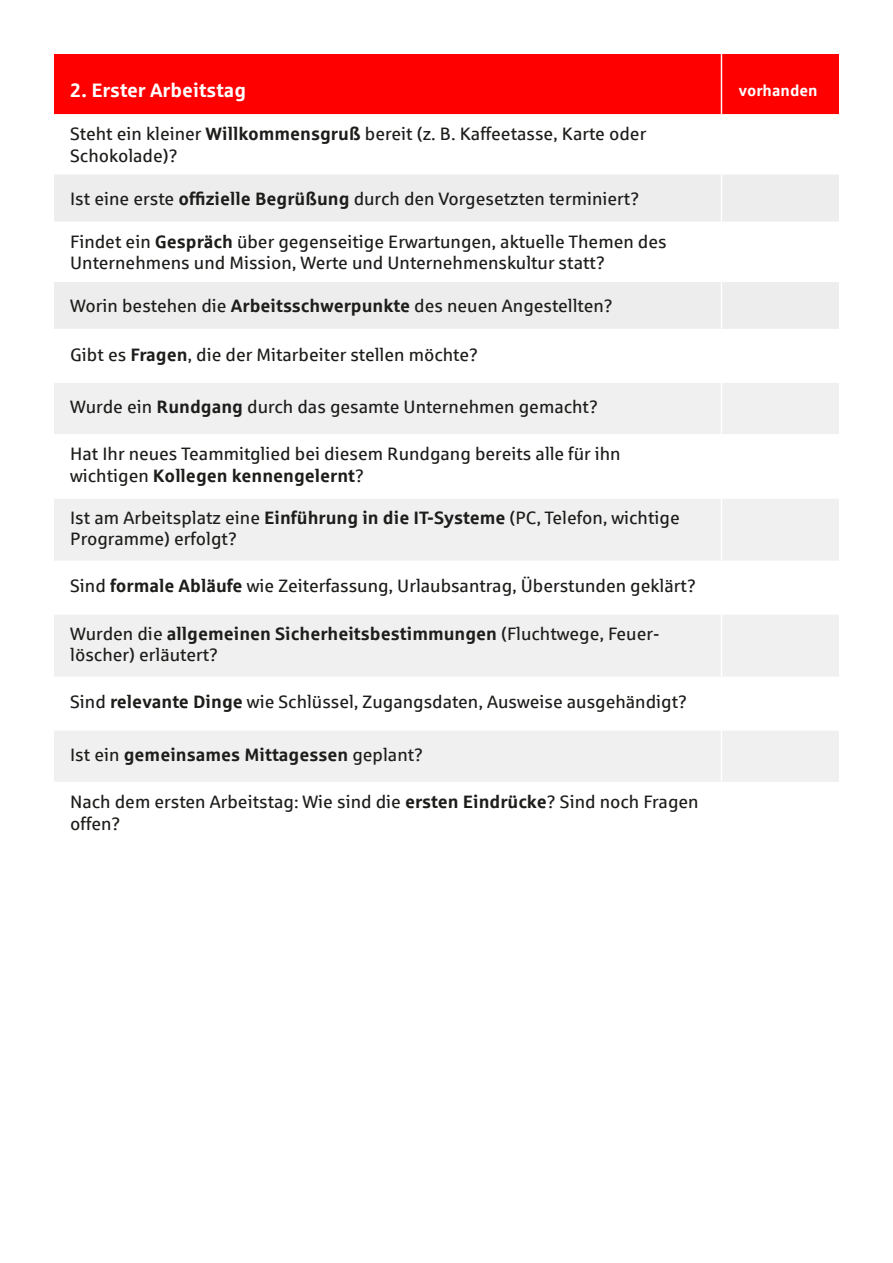
<style>
.page{position:relative;width:893px;height:1263px;background:#fff}
.page>*{position:absolute;margin:0;border:0;box-sizing:border-box;transform-origin:0 0}
.t1{font:700 19.5px "Sparkasse Rg";color:#fff}
.t2{font:18px/21.6px "Sparkasse Rg";color:#1d1d1b}
.t3{font:700 18px "Sparkasse Rg";color:#1d1d1b}
.t4{font:700 15.75px "Sparkasse Rg";color:#fff}
.s1{font-weight:700}
.s2{font-weight:400}
</style>
<div class="page">
<div style="left:54px;top:54px;width:785px;height:60px;background:#f00"></div>
<svg style="left:54px;top:175px;width:785px;height:154px;fill:#ededed"></svg>
<svg style="left:54px;top:383px;width:785px;height:399px;fill:#f0f0f0"></svg>
<hr style="left:721px;top:54px;width:1px;height:60px;background:#fff">
<hr style="left:721px;top:175px;width:1px;height:46px;background:#fff">
<hr style="left:54px;top:221px;width:667px;height:2px;background:#fff">
<hr style="left:721px;top:221px;width:118px;height:2px;background:#fff">
<hr style="left:721px;top:223px;width:1px;height:58px;background:#fff">
<hr style="left:54px;top:280px;width:667px;height:2px;background:#fff">
<hr style="left:721px;top:280px;width:118px;height:2px;background:#fff">
<hr style="left:721px;top:282px;width:1px;height:47px;background:#fff">
<hr style="left:721px;top:383px;width:1px;height:51px;background:#fff">
<hr style="left:54px;top:434px;width:667px;height:1px;background:#fff">
<hr style="left:721px;top:434px;width:118px;height:1px;background:#fff">
<hr style="left:721px;top:435px;width:1px;height:62px;background:#fff">
<hr style="left:54px;top:497px;width:667px;height:2px;background:#fff">
<hr style="left:721px;top:497px;width:118px;height:2px;background:#fff">
<hr style="left:721px;top:499px;width:1px;height:62px;background:#fff">
<hr style="left:54px;top:561px;width:667px;height:1px;background:#fff">
<hr style="left:721px;top:561px;width:118px;height:1px;background:#fff">
<hr style="left:721px;top:562px;width:1px;height:51px;background:#fff">
<hr style="left:54px;top:613px;width:667px;height:2px;background:#fff">
<hr style="left:721px;top:613px;width:118px;height:2px;background:#fff">
<hr style="left:721px;top:615px;width:1px;height:62px;background:#fff">
<hr style="left:54px;top:677px;width:667px;height:1px;background:#fff">
<hr style="left:721px;top:677px;width:118px;height:1px;background:#fff">
<hr style="left:721px;top:678px;width:1px;height:51px;background:#fff">
<hr style="left:54px;top:729px;width:667px;height:2px;background:#fff">
<hr style="left:721px;top:729px;width:118px;height:2px;background:#fff">
<hr style="left:721px;top:731px;width:1px;height:51px;background:#fff">
<p class="t1" style="left:70px;top:78px;width:177px">2. Erster Arbeitstag</p>
<p class="t4" style="left:739px;top:80px;width:80px">vorhanden</p>
<p class="t2" style="left:70px;top:123px;width:578px">Steht ein kleiner <span class="s1">Willkommensgruß</span> bereit (z. B. Kaffeetasse, Karte oder<br>Schokolade)?</p>
<p class="t2" style="left:70px;top:187px;width:571px">Ist eine erste <span class="s1">offizielle Begrüßung</span> durch den Vorgesetzten terminiert?</p>
<p class="t2" style="left:70px;top:230px;width:598px">Findet ein <span class="s1">Gespräch</span> über gegenseitige Erwartungen, aktuelle Themen des<br>Unternehmens und Mission, Werte und Unternehmenskultur statt?</p>
<p class="t2" style="left:70px;top:295px;width:544px">Worin bestehen die <span class="s1">Arbeitsschwerpunkte</span> des neuen Angestellten?</p>
<p class="t2" style="left:70px;top:343px;width:409px">Gibt es <span class="s1">Fragen</span>, die der Mitarbeiter stellen möchte?</p>
<p class="t2" style="left:70px;top:396px;width:529px">Wurde ein <span class="s1">Rundgang</span> durch das gesamte Unternehmen gemacht?</p>
<p class="t2" style="left:70px;top:443px;width:552px">Hat Ihr neues Teammitglied bei diesem Rundgang bereits alle für ihn wichtigen <span class="s1">Kollegen kennengelernt</span>?</p>
<p class="t2" style="left:70px;top:506px;width:611px">Ist am Arbeitsplatz eine <span class="s1">Einführung in die IT-Systeme</span> (PC, Telefon, wichtige<br>Programme) erfolgt?</p>
<p class="t2" style="left:70px;top:575px;width:627px">Sind <span class="s1">formale Abläufe</span> wie Zeiterfassung, Urlaubsantrag, Überstunden geklärt?</p>
<p class="t2" style="left:70px;top:622px;width:591px">Wurden die <span class="s1">allgemeinen Sicherheitsbestimmungen</span> (Fluchtwege, Feuer&shy;löscher) erläutert?</p>
<p class="t2" style="left:70px;top:691px;width:618px">Sind <span class="s1">relevante Dinge</span> wie Schlüssel, Zugangsdaten, Ausweise ausgehändigt?</p>
<p class="t3" style="left:70px;top:743px;width:355px"><span class="s2">Ist ein</span> gemeinsames Mittagessen <span class="s2">geplant?</span></p>
<p class="t2" style="left:70px;top:790px;width:630px">Nach dem ersten Arbeitstag: Wie sind die <span class="s1">ersten Eindrücke</span>? Sind noch Fragen offen?</p>
</div>
